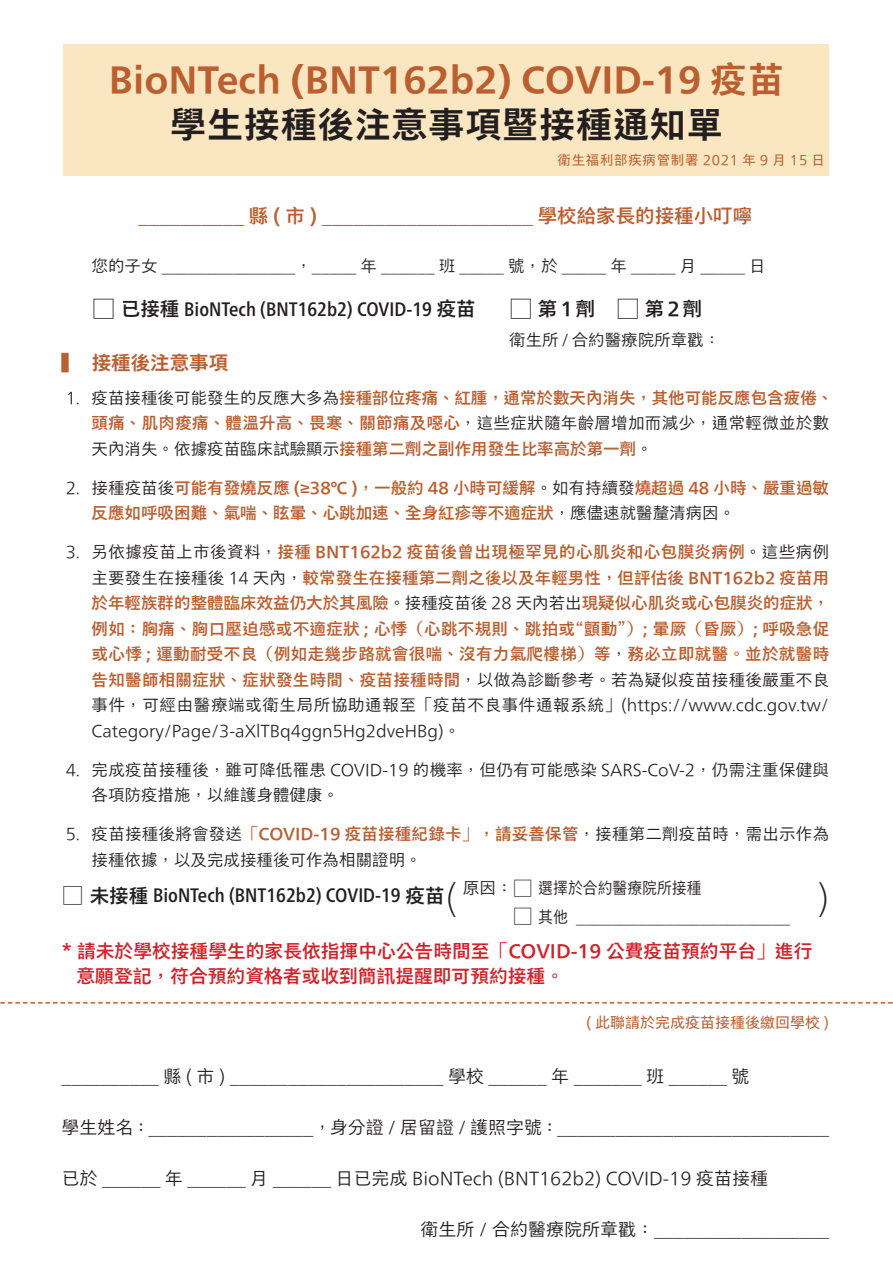
<style>
.page{position:relative;width:893px;height:1263px;background:#fff}
.page>*{position:absolute;margin:0;border:0;box-sizing:border-box;transform-origin:0 0}
.t1{font:700 36px "M Xiang He Hei TC";color:#bb5f30}
.t2{font:700 36px "M Xiang He Hei TC";letter-spacing:.025em;color:#231f20}
.t3{font:100 36px "M Xiang He Hei TC";color:#231f20}
.t4{font:500 condensed 19.5px "Frutiger Neue LTW1 G";color:#231f20}
.t5{font:500 19.5px "M Xiang He Hei TC";color:#bb5f30}
.t6{font:700 19.5px "M Xiang He Hei TC";color:#bb5f30}
.t7{font:500 18.75px/25.8px "M Xiang He Hei TC";color:#d1232a}
.t8{font:300 18px "M Xiang He Hei TC";color:#231f20}
.t9{font:500 16.5px/25.5px "M Xiang He Hei TC";color:#bb5f30}
.t10{font:300 16.5px/25.5px "M Xiang He Hei TC";color:#231f20}
.t11{font:300 16.5px "M Xiang He Hei TC";color:#231f20;scale:.9 1}
.t12{font:15px "M Xiang He Hei TC";color:#bb5f30}
.t13{font:13.5px "M Xiang He Hei TC";letter-spacing:.05em;color:#bb5f30}
.s1{font-family:"M Xiang He Hei TC";font-weight:300;font-stretch:normal;font-size:24.3px}
.s2{font-family:"M Xiang He Hei TC";font-stretch:normal}
.s3{font-family:"M Xiang He Hei TC";font-weight:300;font-stretch:normal;font-size:16.5px}
.s4{font-weight:300;color:#231f20}
.s5{font-family:"Frutiger Neue LTW1 G"}
.s6{font-weight:500;color:#bb5f30}
.s7{font-family:"M Xiang He Hei TC";font-weight:300;font-stretch:normal;font-size:22.5px}
.s8{font-size:20.7px}
</style>
<div class="page">
<div style="left:64px;top:44px;width:765px;height:132px;background:#fae7c1"></div>
<svg style="left:0;top:1002px;width:893px;height:1px"></svg>
<h1 class="t1" style="left:109px;top:51px;width:677px">BioNTech (BNT162b2) COVID-19 疫苗</h1>
<h1 class="t2" style="left:170px;top:96px;width:554px">學生接種後注意事項暨接種通知單</h1>
<p class="t13" style="left:558px;top:150px;width:269px">衛生福利部疾病管制署 2021 年 9 月 15 日</p>
<p class="t5" style="left:139px;top:201px;width:615px">__________ 縣 ( 市 ) ____________________ 學校給家長的接種小叮嚀</p>
<p class="t10" style="left:92px;top:252px;width:675px">您的子女 _______________，_____ 年 ______ 班 _____ 號，於 _____ 年 _____ 月 _____ 日</p>
<p class="t4" style="left:92px;top:294px;width:612px"><span class="s1">□</span> <span class="s2">已接種</span> BioNTech (BNT162b2) COVID-19 <span class="s2">疫苗</span><span class="s3">　　</span><span class="s1">□</span> <span class="s2">第1劑</span><span class="s3">　</span> <span class="s1">□</span> <span class="s2">第2劑</span></p>
<p class="t6" style="left:62px;top:348px;width:168px">▍ 接種後注意事項</p>
<p class="t9" style="left:92px;top:384px;width:743px;text-indent:-26px"><span class="s4">1. 疫苗接種後可能發生的反應大多為</span>接種部位疼痛、紅腫，通常於數天內消失，其他可能反應包含疲倦、頭痛、肌肉痠痛、體溫升高、畏寒、關節痛及噁心<span class="s4">，這些症狀隨年齡層增加而減少，通常輕微並於數天內消失。依據疫苗臨床試驗顯示</span>接種第二劑之副作用發生比率高於第一劑<span class="s4">。</span></p>
<p class="t9" style="left:92px;top:474px;width:739px;text-indent:-26px"><span class="s4">2. 接種疫苗後</span>可能有發燒反應 (<span class="s5">≥</span>38℃ )，一般約 48 小時可緩解<span class="s4">。如有持續發</span>燒超過 48 小時、嚴重過敏反應如呼吸困難、氣喘、眩暈、心跳加速、全身紅疹等不適症狀<span class="s4">，應儘速就醫釐清病因。</span></p>
<p class="t9" style="left:92px;top:538px;width:739px;text-align:justify;text-indent:-26px"><span class="s4">3. 另依據疫苗上市後資料，</span>接種 BNT162b2 疫苗後曾出現極罕見的心肌炎和心包膜炎病例<span class="s4">。這些病例主要發生在接種後 14 天內，</span>較常發生在接種第二劑之後以及年輕男性，但評估後 BNT162b2 疫苗用於年輕族群的整體臨床效益仍大於其風險<span class="s4">。接種疫苗後 28 天內若出</span>現疑似心肌炎或心包膜炎的症狀，例如：胸痛、胸口壓迫感或不適症狀 ; 心悸（心跳不規則、跳拍或“顫動”）; 暈厥（昏厥）; 呼吸急促或心悸 ; 運動耐受不良（例如走幾步路就會很喘、沒有力氣爬樓梯）等<span class="s4">，</span>務必立即就醫。並於就醫時告知醫師相關症狀、症狀發生時間、疫苗接種時間<span class="s4">，以做為診斷參考。若為疑似疫苗接種後嚴重不良事件，可經由醫療端或衛生局所協助通報至「疫苗不良事件通報系統」(https://www.cdc.gov.tw/ Category/Page/3-aXlTBq4ggn5Hg2dveHBg)。</span></p>
<p class="t10" style="left:92px;top:756px;width:739px;text-indent:-26px">4. 完成疫苗接種後，雖可降低罹患 COVID-19 的機率，但仍有可能感染 SARS-CoV-2，仍需注重保健與各項防疫措施，以維護身體健康。</p>
<p class="t10" style="left:92px;top:820px;width:739px;text-indent:-26px">5. 疫苗接種後將會發送<span class="s6">「COVID-19 疫苗接種紀錄卡」，請妥善保管</span>，接種第二劑疫苗時，需出示作為接種依據，以及完成接種後可作為相關證明。</p>
<p class="t4" style="left:62px;top:881px;width:641px"><span class="s7">□</span> <span class="s2">未接種</span> BioNTech (BNT162b2) COVID-19 <span class="s2">疫苗</span> <sup>原因：</sup><sup>□</sup> <sup>選擇於合約醫療院所接種</sup></p>
<p class="t11" style="left:513px;top:904px;width:310px"><span class="s8">□</span> 其他 ________________________</p>
<p class="t7" style="left:77px;top:936px;width:737px;text-indent:-15px">* 請未於學校接種學生的家長依指揮中心公告時間至「COVID-19 公費疫苗預約平台」進行意願登記，符合預約資格者或收到簡訊提醒即可預約接種。</p>
<p class="t10" style="left:509px;top:326px;width:213px">衛生所 / 合約醫療院所章戳：</p>
<h1 class="t3" style="left:445px;top:870px;width:14px">(</h1>
<h1 class="t3" style="left:817px;top:870px;width:14px">)</h1>
<p class="t12" style="left:586px;top:1011px;width:245px">( 此聯請於完成疫苗接種後繳回學校 )</p>
<p class="t8" style="left:62px;top:1062px;width:689px">__________ 縣 ( 市 ) ______________________ 學校 ______ 年 _______ 班 ______ 號</p>
<p class="t8" style="left:62px;top:1113px;width:769px">學生姓名：_________________，身分證 / 居留證 / 護照字號：____________________________</p>
<p class="t8" style="left:62px;top:1164px;width:708px">已於 ______ 年 ______ 月 ______ 日已完成 BioNTech (BNT162b2) COVID-19 疫苗接種</p>
<p class="t8" style="left:420px;top:1215px;width:410px">衛生所 / 合約醫療院所章戳：__________________</p>
</div>
